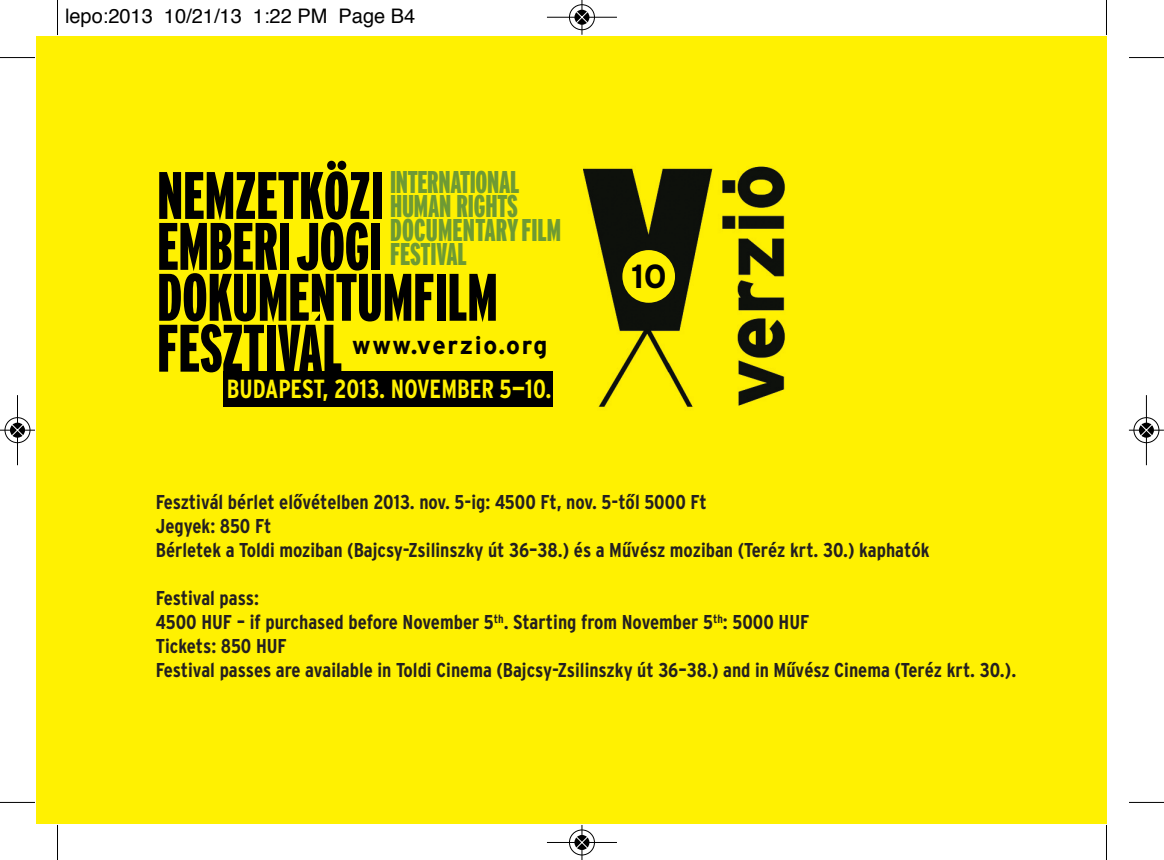
<style>
.page{position:relative;width:1164px;height:860px;background:#fff}
.page>*{position:absolute;margin:0;border:0;box-sizing:border-box;transform-origin:0 0}
.t1{font:900 extra-condensed 67px/50.8px "Interstate M";color:#000;scale:.95 1}
.t2{font:700 33.25px "Interstate M";color:#000}
.t3{font:900 extra-condensed 31.5px/23.8px "Interstate M";letter-spacing:-.005em;color:#6e9a34;scale:.95 1}
.t4{font:700 condensed 26.25px "Interstate M";color:#fff101;scale:.94 1}
.t5{font:700 25px "Interstate M";letter-spacing:.065em;color:#000}
.t6{font:700 condensed 20px/24px "Interstate M";color:#231f20}
.t7{font:20px "Helvetica";color:#000}
</style>
<div class="page">
<div style="left:36px;top:36px;width:1070px;height:787px;background:#fff101"></div>
<div style="left:223px;top:371px;width:329px;height:35px;background:#000"></div>
<img style="left:583px;top:166px;width:202px;height:241px">
<div style="left:622px;top:250px;width:53px;height:52px;background:#fff101;border-radius:50%"></div>
<hr style="left:57px;top:0;width:1px;height:35px;background:#000">
<hr style="left:0;top:57px;width:35px;height:1px;background:#000">
<hr style="left:1106px;top:0;width:1px;height:35px;background:#000">
<hr style="left:1129px;top:57px;width:35px;height:1px;background:#000">
<hr style="left:57px;top:824px;width:1px;height:35px;background:#000">
<hr style="left:0;top:801px;width:35px;height:1px;background:#000">
<hr style="left:1106px;top:824px;width:1px;height:35px;background:#000">
<hr style="left:1129px;top:801px;width:35px;height:1px;background:#000">
<div style="left:569px;top:4px;width:26px;height:27px;border:2px solid #fff;border-radius:50%"></div>
<svg style="left:574px;top:9px;width:16px;height:16px"></svg>
<hr style="left:547px;top:17px;width:70px;height:1px;background:#000">
<hr style="left:581px;top:0;width:1px;height:35px;background:#000">
<div style="left:569px;top:4px;width:26px;height:26px;border:1px solid #000;border-radius:50%"></div>
<svg style="left:574px;top:10px;width:15px;height:15px"></svg>
<svg style="left:576px;top:11px;width:12px;height:13px"></svg>
<div style="left:569px;top:828px;width:26px;height:27px;border:2px solid #fff;border-radius:50%"></div>
<svg style="left:574px;top:834px;width:16px;height:16px"></svg>
<hr style="left:547px;top:841px;width:70px;height:1px;background:#000">
<hr style="left:581px;top:824px;width:1px;height:35px;background:#000">
<div style="left:569px;top:829px;width:26px;height:25px;border:1px solid #000;border-radius:50%"></div>
<svg style="left:574px;top:834px;width:15px;height:15px"></svg>
<svg style="left:576px;top:835px;width:12px;height:13px"></svg>
<div style="left:4px;top:416px;width:27px;height:27px;border:2px solid #fff;border-radius:50%"></div>
<svg style="left:9px;top:422px;width:16px;height:16px"></svg>
<hr style="left:17px;top:395px;width:1px;height:70px;background:#000">
<hr style="left:0;top:429px;width:35px;height:1px;background:#000">
<div style="left:5px;top:417px;width:25px;height:26px;border:1px solid #000;border-radius:50%"></div>
<svg style="left:10px;top:422px;width:15px;height:15px"></svg>
<svg style="left:11px;top:423px;width:13px;height:13px"></svg>
<div style="left:1133px;top:416px;width:27px;height:27px;border:2px solid #fff;border-radius:50%"></div>
<svg style="left:1138px;top:422px;width:16px;height:16px"></svg>
<hr style="left:1146px;top:395px;width:1px;height:70px;background:#000">
<hr style="left:1129px;top:429px;width:35px;height:1px;background:#000">
<div style="left:1133px;top:417px;width:26px;height:26px;border:1px solid #000;border-radius:50%"></div>
<svg style="left:1139px;top:422px;width:15px;height:15px"></svg>
<svg style="left:1140px;top:423px;width:13px;height:13px"></svg>
<p class="t7" style="left:65px;top:7px;width:352px">lepo:2013 10/21/13 1:22 PM Page B4</p>
<h1 class="t1" style="left:157px;top:170px;width:360px">NEMZETKÖZI<br>EMBERIJOGI<br>DOKUMENTUMFILM<br>FESZTIVAL</h1>
<h3 class="t3" style="left:390px;top:170px;width:182px">INTERNATIONAL<br>HUMAN RIGHTS<br>DOCUMENTARYFILM<br>FESTIVAL</h3>
<p class="t5" style="left:352px;top:331px;width:197px">www.verzio.org</p>
<h3 class="t4" style="left:227px;top:373px;width:347px">BUDAPEST, 2013. NOVEMBER 5—10.</h3>
<h2 class="t2" style="left:631px;top:257px;width:37px">10</h2>
<p class="t6" style="left:156px;top:490px;width:775px">Fesztivál bérlet elővételben 2013. nov. 5-ig: 4500 Ft, nov. 5-től 5000 Ft<br>Jegyek: 850 Ft<br>Bérletek a Toldi moziban (Bajcsy-Zsilinszky út 36–38.) és a Művész moziban (Teréz krt. 30.) kaphatók</p>
<p class="t6" style="left:156px;top:586px;width:862px">Festival pass:<br>4500 HUF – if purchased before November 5<sup>th</sup>. Starting from November 5<sup>th</sup>: 5000 HUF<br>Tickets: 850 HUF<br>Festival passes are available in Toldi Cinema (Bajcsy-Zsilinszky út 36–38.) and in Művész Cinema (Teréz krt. 30.).</p>
</div>
